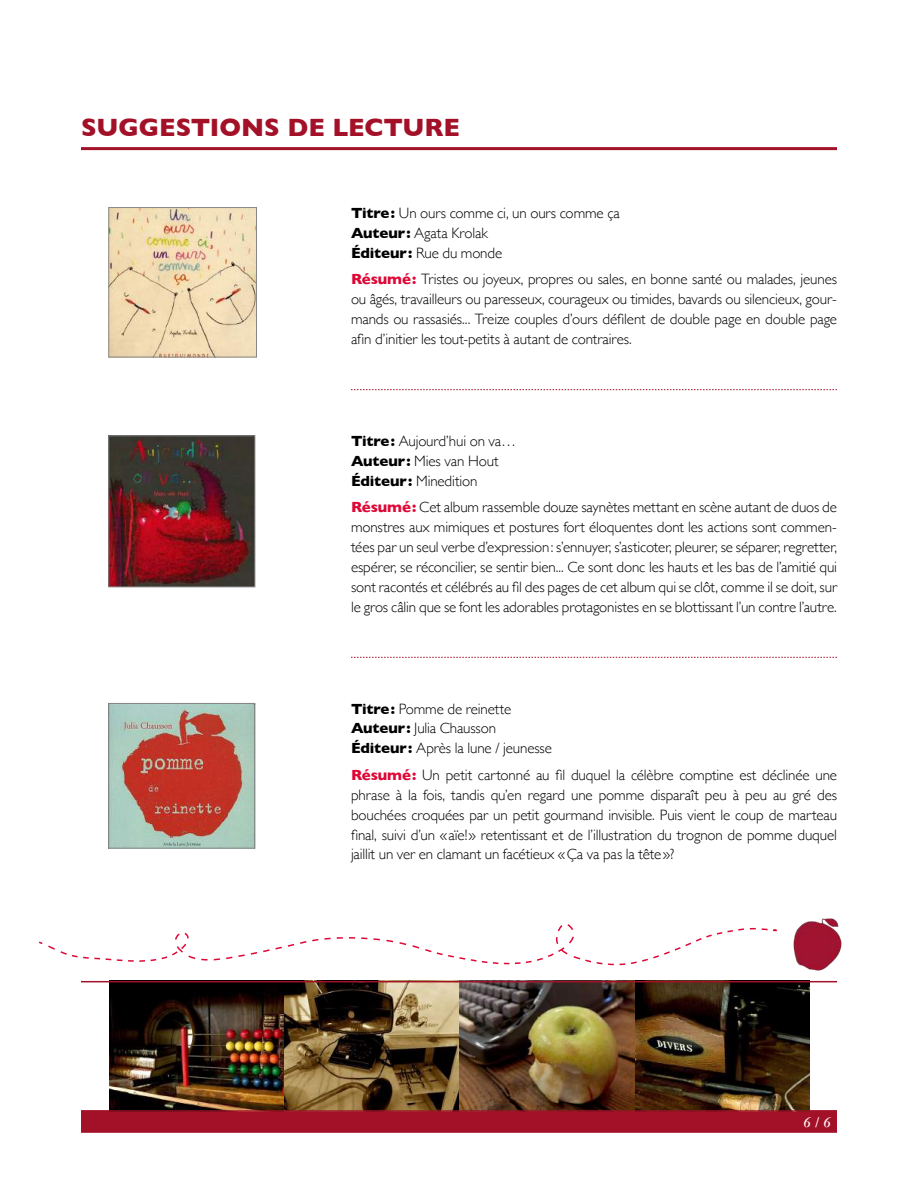
<style>
.page{position:relative;width:918px;height:1188px;background:#fff}
.page>*{position:absolute;margin:0;border:0;box-sizing:border-box;transform-origin:0 0}
.t1{font:700 25.5px "Gill Sans";color:#a31128}
.t2{font:italic 700 15.75px "Garamond Three";color:#fff}
.t3{font:300 15px/19.8px "Gill Sans";letter-spacing:-.01em;color:#000}
.s1{font-weight:700}
.s2{font-weight:700;color:#de0836}
</style>
<div class="page">
<img style="left:807px;top:918px;width:35px;height:53px">
<svg style="left:39px;top:918px;width:775px;height:50px"></svg>
<div style="left:81px;top:1110px;width:756px;height:23px;background:#a31128"></div>
<hr style="left:81px;top:147px;width:756px;height:3px;background:#a31128">
<img style="left:110px;top:982px;width:700px;height:128px">
<svg style="left:351px;top:389px;width:486px;height:1px"></svg>
<svg style="left:351px;top:657px;width:486px;height:1px"></svg>
<img style="left:111px;top:209px;width:144px;height:146px">
<div style="left:109px;top:207px;width:148px;height:150px;border:1px solid #87888a"></div>
<img style="left:111px;top:438px;width:142px;height:147px">
<div style="left:109px;top:436px;width:146px;height:151px;border:1px solid #87888a"></div>
<img style="left:111px;top:705px;width:142px;height:141px">
<div style="left:109px;top:703px;width:146px;height:145px;border:1px solid #87888a"></div>
<hr style="left:81px;top:981px;width:756px;height:1px;background:#a31128">
<h1 class="t1" style="left:81px;top:107px;width:381px">SUGGESTIONS DE LECTURE</h1>
<p class="t3" style="left:351px;top:202px;width:270px"><span class="s1">Titre:</span> Un ours comme ci, un ours comme ça<br><span class="s1">Auteur:</span> Agata Krolak<br><span class="s1">Éditeur:</span> Rue du monde</p>
<p class="t3" style="left:351px;top:269px;width:488px;text-align:justify"><span class="s2">Résumé:</span> Tristes ou joyeux, propres ou sales, en bonne santé ou malades, jeunes ou âgés, travailleurs ou paresseux, courageux ou timides, bavards ou silencieux, gour&shy;mands ou rassasiés... Treize couples d’ours défilent de double page en double page afin d’initier les tout-petits à autant de contraires.</p>
<p class="t3" style="left:351px;top:430px;width:167px"><span class="s1">Titre:</span> Aujourd’hui on va…<br><span class="s1">Auteur:</span> Mies van Hout<br><span class="s1">Éditeur:</span> Minedition</p>
<p class="t3" style="left:351px;top:497px;width:488px;text-align:justify"><span class="s2">Résumé:</span> Cet album rassemble douze saynètes mettant en scène autant de duos de monstres aux mimiques et postures fort éloquentes dont les actions sont commen&shy;tées par un seul verbe d’expression: s’ennuyer, s’asticoter, pleurer, se séparer, regretter, espérer, se réconcilier, se sentir bien... Ce sont donc les hauts et les bas de l’amitié qui sont racontés et célébrés au fil des pages de cet album qui se clôt, comme il se doit, sur le gros câlin que se font les adorables protagonistes en se blottissant l’un contre l’autre.</p>
<p class="t3" style="left:351px;top:698px;width:202px"><span class="s1">Titre:</span> Pomme de reinette<br><span class="s1">Auteur:</span> Julia Chausson<br><span class="s1">Éditeur:</span> Après la lune / jeunesse</p>
<p class="t3" style="left:351px;top:764px;width:488px;text-align:justify"><span class="s2">Résumé:</span> Un petit cartonné au fil duquel la célèbre comptine est déclinée une phrase à la fois, tandis qu’en regard une pomme disparaît peu à peu au gré des bouchées croquées par un petit gourmand invisible. Puis vient le coup de marteau final, suivi d’un «aïe!» retentissant et de l’illustration du trognon de pomme duquel jaillit un ver en clamant un facétieux «Ça va pas la tête»?</p>
<p class="t2" style="left:803px;top:1113px;width:30px">6 / 6</p>
</div>
